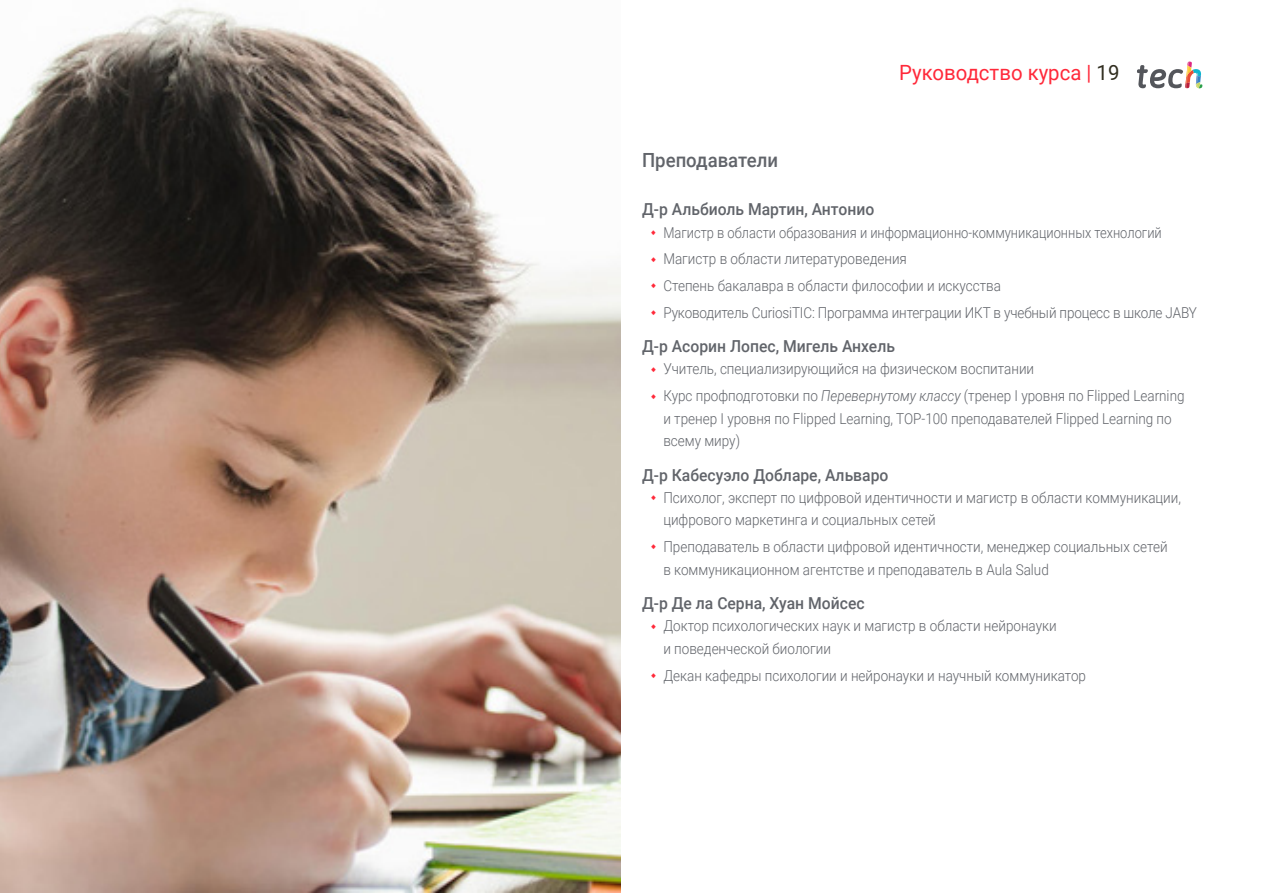
<style>
.page{position:relative;width:1263px;height:893px;background:#fff}
.page>*{position:absolute;margin:0;border:0;box-sizing:border-box;transform-origin:0 0}
.t1{font:21px "Roboto";color:#ff293a}
.t2{font:500 19.5px "Roboto";color:#61646a;scale:.95 1}
.t3{font:500 16.5px "Roboto";color:#61646a;scale:.95 1}
.t4{font:300 15px/22.5px "Roboto";color:#61646a;scale:.9 1}
.t5{font:300 15px/26.7px "Roboto";color:#61646a;scale:.86 1}
.s1{color:#312e20}
.s2{font-style:italic}
</style>
<div class="page">
<img style="left:0;top:7px;width:621px;height:886px">
<svg style="left:1137px;top:62px;width:65px;height:27px"></svg>
<h2 class="t2" style="left:642px;top:146px;width:144px">Преподаватели</h2>
<h1 class="t1" style="left:899px;top:57px;width:222px">Руководство курса | <span class="s1">19</span></h1>
<p class="t3" style="left:642px;top:198px;width:246px">Д-р Альбиоль Мартин, Антонио</p>
<p class="t5" style="left:663px;top:218px;width:622px">Магистр в области образования и информационно-коммуникационных технологий Магистр в области литературоведения<br>Степень бакалавра в области философии и искусства<br>Руководитель CuriosiTIC: Программа интеграции ИКТ в учебный процесс в школе JABY</p>
<p class="t3" style="left:642px;top:335px;width:268px">Д-р Асорин Лопес, Мигель Анхель</p>
<p class="t4" style="left:663px;top:355px;width:581px;line-height:26.7px">Учитель, специализирующийся на физическом воспитании<br>Курс профподготовки по <span class="s2">Перевернутому классу</span> (тренер I уровня по Flipped Learning</p>
<p class="t4" style="left:663px;top:407px;width:566px">и тренер I уровня по Flipped Learning, TOP-100 преподавателей Flipped Learning по всему миру)</p>
<p class="t3" style="left:642px;top:463px;width:261px">Д-р Кабесуэло Добларе, Альваро</p>
<p class="t4" style="left:663px;top:486px;width:577px">Психолог, эксперт по цифровой идентичности и магистр в области коммуникации, цифрового маркетинга и социальных сетей</p>
<p class="t4" style="left:663px;top:535px;width:562px">Преподаватель в области цифровой идентичности, менеджер социальных сетей в коммуникационном агентстве и преподаватель в Aula Salud</p>
<p class="t3" style="left:642px;top:591px;width:236px">Д-р Де ла Серна, Хуан Мойсес</p>
<p class="t4" style="left:663px;top:614px;width:439px">Доктор психологических наук и магистр в области нейронауки и поведенческой биологии</p>
<p class="t4" style="left:663px;top:663px;width:471px">Декан кафедры психологии и нейронауки и научный коммуникатор</p>
</div>
